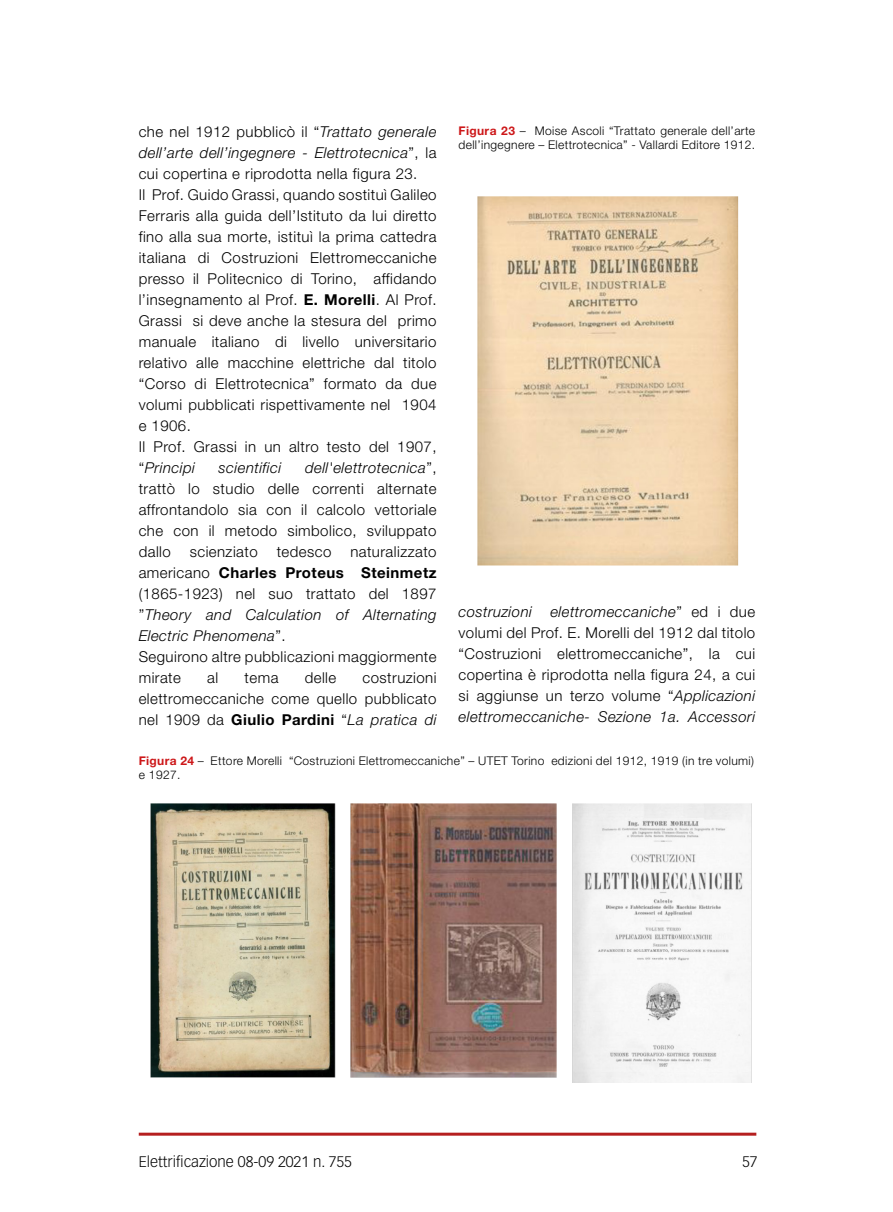
<style>
.page{position:relative;width:893px;height:1212px;background:#fff}
.page>*{position:absolute;margin:0;border:0;box-sizing:border-box;transform-origin:0 0}
.t1{font:300 15px/21px "Helvetica Neue LT Std";letter-spacing:.03em;color:#000;text-align:justify}
.t2{font:300 15px "Vectora LT Std";color:#000}
.t3{font:italic 300 15px "Helvetica Neue LT Std";letter-spacing:.03em;color:#000}
.t4{font:300 12px/14.4px "Helvetica Neue LT Std";letter-spacing:.03em;color:#000}
.s1{font-style:italic}
.s2{font-weight:700}
.s3{font-weight:700;color:#cd1719}
</style>
<div class="page">
<hr style="left:139px;top:1133px;width:617px;height:3px;background:#b51f1f">
<img style="left:477px;top:196px;width:262px;height:370px">
<img style="left:150px;top:803px;width:602px;height:279px">
<p class="t1" style="left:139px;top:121px;width:299px;text-align:left">che nel 1912 pubblicò il “<span class="s1">Trattato generale dell’arte dell’ingegnere - Elettrotecnica</span>”, la cui copertina e riprodotta nella figura 23.<br>Il Prof. Guido Grassi, quando sostituì Galileo Ferraris alla guida dell’Istituto da lui diretto fino alla sua morte, istituì la prima cattedra italiana di Costruzioni Elettromeccaniche presso il Politecnico di Torino, affidando l’insegnamento al Prof. <span class="s2">E. Morelli</span>. Al Prof.<br>Grassi si deve anche la stesura del primo manuale italiano di livello universitario relativo alle macchine elettriche dal titolo “Corso di Elettrotecnica” formato da due volumi pubblicati rispettivamente nel 1904 e 1906.<br>Il Prof. Grassi in un altro testo del 1907, “<span class="s1">Principi</span></p>
<p class="t4" style="left:459px;top:123px;width:298px"><span class="s3">Figura 23</span> – Moise Ascoli “Trattato generale dell’arte dell’ingegnere – Elettrotecnica” - Vallardi Editore 1912.</p>
<p class="t1" style="left:139px;top:457px;width:299px;text-indent:166px"><span class="s1">dell'elettrotecnica</span>”, trattò lo studio delle correnti alternate affrontandolo sia con il calcolo vettoriale che con il metodo simbolico, sviluppato dallo</p>
<p class="t3" style="left:219px;top:459px;width:64px">scientifici</p>
<p class="t1" style="left:139px;top:541px;width:299px;text-align:left;text-indent:212px">naturalizzato americano <span class="s2">Charles Proteus Steinmetz </span>(1865-1923) nel suo trattato del 1897 ”<span class="s1">Theory and Calculation of Alternating<br>Electric Phenomena</span>”.<br>Seguirono altre pubblicazioni maggiormente mirate</p>
<p class="t1" style="left:190px;top:541px;width:69px">scienziato</p>
<p class="t1" style="left:277px;top:541px;width:56px">tedesco</p>
<p class="t1" style="left:459px;top:600px;width:298px"><span class="s1">costruzioni elettromeccaniche</span>” ed i due volumi del Prof. E. Morelli del 1912 dal titolo “Costruzioni elettromeccaniche”, la cui copertina è riprodotta nella figura 24, a cui si aggiunse un terzo volume “<span class="s1">Applicazioni elettromeccaniche- Sezione 1a. Accessori</span></p>
<p class="t1" style="left:139px;top:667px;width:299px;text-indent:224px">costruzioni elettromeccaniche come quello pubblicato nel 1909 da <span class="s2">Giulio Pardini</span> “<span class="s1">La pratica di</span></p>
<p class="t4" style="left:139px;top:753px;width:617px"><span class="s3">Figura 24</span> – Ettore Morelli “Costruzioni Elettromeccaniche” – UTET Torino edizioni del 1912, 1919 (in tre volumi) e 1927.</p>
<p class="t1" style="left:207px;top:667px;width:13px">al</p>
<p class="t1" style="left:245px;top:667px;width:35px">tema</p>
<p class="t1" style="left:305px;top:667px;width:33px">delle</p>
<p class="t2" style="left:139px;top:1153px;width:215px">Elettrificazione 08-09 2021 n. 755</p>
<p class="t2" style="left:742px;top:1153px;width:17px">57</p>
</div>
